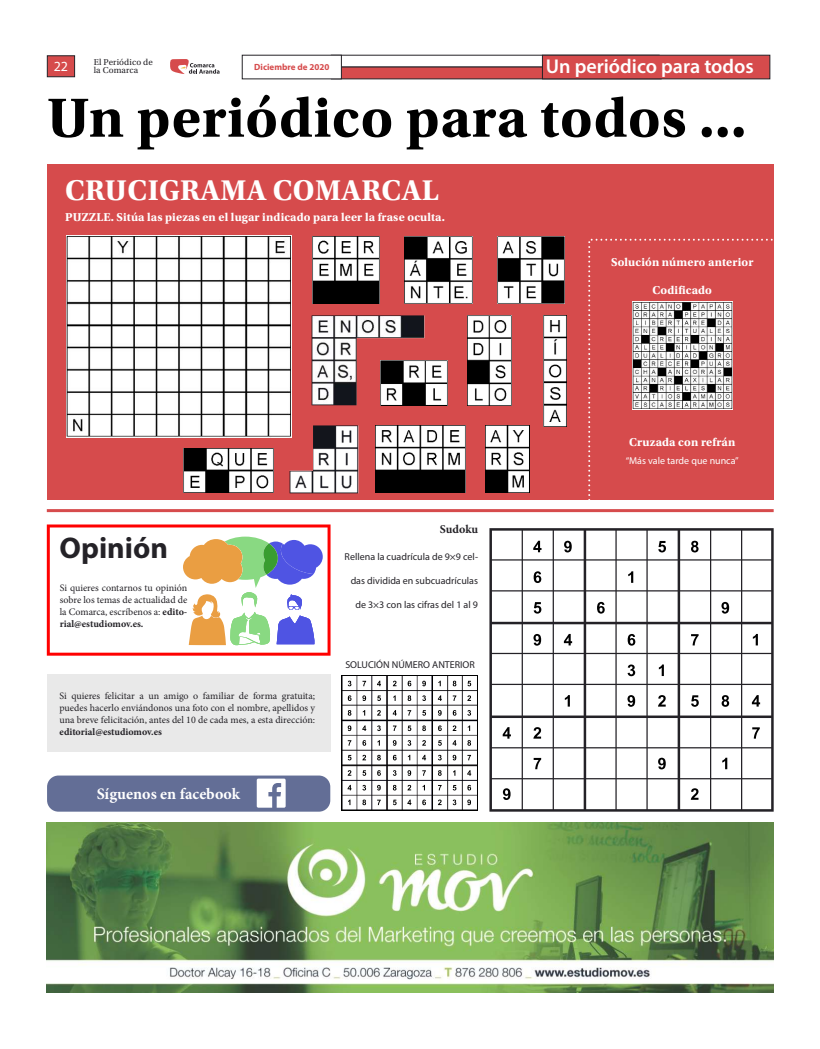
<style>
.page{position:relative;width:820px;height:1049px;background:#fff}
.page>*{position:absolute;margin:0;border:0;box-sizing:border-box;transform-origin:0 0}
.t1{font:700 58px "Utopia Std";letter-spacing:.01em;color:#000}
.t2{font:700 30px "Utopia Std";letter-spacing:.01em;color:#fff}
.t3{font:700 30px "Myriad Pro";color:#242227}
.t4{font:600 20px "Myriad Pro";color:#fff}
.t5{font:700 16px "Minion Pro";color:#fff}
.t6{font:14px "Myriad Pro";color:#fff}
.t7{font:700 12px "Utopia Std";letter-spacing:.01em;color:#fff}
.t8{font:700 12px "Minion Pro";letter-spacing:-.005em;color:#242227}
.t9{font:10px/12px "Minion Pro";color:#242227;text-align:justify}
.t10{font:10px "Myriad Pro";color:#242227}
.t11{font:700 10px "Minion Pro";color:#242227}
.t12{font:10px "Myriad Pro";color:#fff}
.t13{font:9px "Utopia Std";letter-spacing:.01em;color:#242227}
.t14{font:700 9px "Myriad Pro";color:#d64b4c}
.s1{font-weight:700}
</style>
<div class="page">
<svg style="left:170px;top:59px;width:49px;height:15px"></svg>
<hr style="left:331px;top:55px;width:328px;height:1px;background:#242227">
<div style="left:331px;top:67px;width:330px;height:12px;background:#d64b4c"></div>
<div style="left:47px;top:55px;width:28px;height:22px;background:#d64b4c;border:1px solid #242227"></div>
<div style="left:541px;top:55px;width:229px;height:24px;background:#d64b4c;border:1px solid #242227"></div>
<div style="left:242px;top:55px;width:100px;height:24px;background:#fff"></div>
<hr style="left:47px;top:509px;width:726px;height:3px;background:#d64b4c">
<div style="left:47px;top:164px;width:725px;height:336px;background:#d64b4c"></div>
<svg style="left:588px;top:238px;width:186px;height:262px"></svg>
<svg style="left:489px;top:528px;width:284px;height:284px"></svg>
<div style="left:47px;top:775px;width:283px;height:37px;background:#636e96;border-radius:11px"></div>
<svg style="left:257px;top:778px;width:28px;height:30px"></svg>
<div style="left:47px;top:675px;width:283px;height:77px;background:#e9e9e9"></div>
<svg style="left:47px;top:524px;width:283px;height:132px"></svg>
<img style="left:632px;top:301px;width:100px;height:109px">
<img style="left:543px;top:315px;width:23px;height:112px">
<img style="left:66px;top:235px;width:225px;height:203px">
<img style="left:425px;top:360px;width:22px;height:45px">
<img style="left:183px;top:448px;width:90px;height:44px">
<img style="left:376px;top:425px;width:89px;height:67px">
<img style="left:485px;top:425px;width:44px;height:67px">
<img style="left:289px;top:425px;width:69px;height:68px">
<img style="left:467px;top:315px;width:44px;height:90px">
<img style="left:312px;top:236px;width:67px;height:67px">
<img style="left:404px;top:236px;width:68px;height:68px">
<img style="left:497px;top:236px;width:67px;height:68px">
<img style="left:312px;top:315px;width:113px;height:91px">
<svg style="left:533px;top:541px;width:8px;height:11px"></svg>
<svg style="left:564px;top:541px;width:7px;height:11px"></svg>
<svg style="left:658px;top:541px;width:7px;height:11px"></svg>
<svg style="left:690px;top:541px;width:8px;height:11px"></svg>
<svg style="left:533px;top:571px;width:8px;height:12px"></svg>
<svg style="left:628px;top:571px;width:5px;height:12px"></svg>
<svg style="left:533px;top:602px;width:8px;height:12px"></svg>
<svg style="left:596px;top:602px;width:8px;height:12px"></svg>
<svg style="left:721px;top:602px;width:7px;height:12px"></svg>
<svg style="left:533px;top:634px;width:8px;height:12px"></svg>
<svg style="left:563px;top:634px;width:9px;height:11px"></svg>
<svg style="left:627px;top:634px;width:8px;height:12px"></svg>
<svg style="left:690px;top:634px;width:8px;height:11px"></svg>
<svg style="left:752px;top:634px;width:5px;height:11px"></svg>
<svg style="left:627px;top:664px;width:8px;height:12px"></svg>
<svg style="left:658px;top:664px;width:5px;height:12px"></svg>
<svg style="left:564px;top:695px;width:5px;height:11px"></svg>
<svg style="left:627px;top:695px;width:8px;height:12px"></svg>
<svg style="left:657px;top:695px;width:8px;height:11px"></svg>
<svg style="left:690px;top:695px;width:8px;height:12px"></svg>
<svg style="left:721px;top:695px;width:7px;height:12px"></svg>
<svg style="left:751px;top:695px;width:8px;height:11px"></svg>
<svg style="left:502px;top:727px;width:8px;height:12px"></svg>
<svg style="left:533px;top:727px;width:8px;height:12px"></svg>
<svg style="left:752px;top:727px;width:7px;height:12px"></svg>
<svg style="left:533px;top:758px;width:8px;height:11px"></svg>
<svg style="left:657px;top:758px;width:8px;height:11px"></svg>
<svg style="left:722px;top:758px;width:5px;height:11px"></svg>
<svg style="left:502px;top:788px;width:8px;height:12px"></svg>
<svg style="left:690px;top:788px;width:8px;height:12px"></svg>
<img style="left:342px;top:675px;width:135px;height:136px">
<svg style="left:347px;top:681px;width:4px;height:5px"></svg>
<svg style="left:362px;top:681px;width:4px;height:5px"></svg>
<svg style="left:377px;top:681px;width:4px;height:5px"></svg>
<svg style="left:392px;top:681px;width:4px;height:5px"></svg>
<svg style="left:407px;top:681px;width:4px;height:5px"></svg>
<svg style="left:422px;top:681px;width:4px;height:5px"></svg>
<svg style="left:452px;top:681px;width:4px;height:5px"></svg>
<svg style="left:467px;top:681px;width:4px;height:5px"></svg>
<svg style="left:347px;top:695px;width:4px;height:6px"></svg>
<svg style="left:362px;top:695px;width:4px;height:6px"></svg>
<svg style="left:377px;top:695px;width:4px;height:6px"></svg>
<svg style="left:393px;top:695px;width:2px;height:6px"></svg>
<svg style="left:407px;top:695px;width:4px;height:6px"></svg>
<svg style="left:422px;top:695px;width:4px;height:6px"></svg>
<svg style="left:437px;top:695px;width:4px;height:6px"></svg>
<svg style="left:452px;top:695px;width:4px;height:6px"></svg>
<svg style="left:467px;top:695px;width:4px;height:6px"></svg>
<svg style="left:347px;top:710px;width:4px;height:6px"></svg>
<svg style="left:362px;top:710px;width:3px;height:5px"></svg>
<svg style="left:377px;top:710px;width:3px;height:5px"></svg>
<svg style="left:392px;top:710px;width:4px;height:5px"></svg>
<svg style="left:407px;top:710px;width:4px;height:5px"></svg>
<svg style="left:422px;top:710px;width:4px;height:6px"></svg>
<svg style="left:438px;top:710px;width:3px;height:6px"></svg>
<svg style="left:452px;top:710px;width:4px;height:6px"></svg>
<svg style="left:467px;top:710px;width:4px;height:6px"></svg>
<svg style="left:347px;top:725px;width:4px;height:6px"></svg>
<svg style="left:362px;top:725px;width:4px;height:6px"></svg>
<svg style="left:377px;top:725px;width:3px;height:6px"></svg>
<svg style="left:393px;top:725px;width:3px;height:6px"></svg>
<svg style="left:407px;top:725px;width:4px;height:6px"></svg>
<svg style="left:422px;top:725px;width:4px;height:6px"></svg>
<svg style="left:438px;top:725px;width:3px;height:6px"></svg>
<svg style="left:452px;top:725px;width:4px;height:6px"></svg>
<svg style="left:467px;top:725px;width:3px;height:6px"></svg>
<svg style="left:347px;top:740px;width:4px;height:6px"></svg>
<svg style="left:362px;top:740px;width:4px;height:6px"></svg>
<svg style="left:377px;top:740px;width:3px;height:6px"></svg>
<svg style="left:392px;top:740px;width:4px;height:6px"></svg>
<svg style="left:407px;top:740px;width:4px;height:6px"></svg>
<svg style="left:422px;top:740px;width:3px;height:6px"></svg>
<svg style="left:438px;top:740px;width:3px;height:6px"></svg>
<svg style="left:452px;top:740px;width:4px;height:6px"></svg>
<svg style="left:467px;top:740px;width:4px;height:6px"></svg>
<svg style="left:347px;top:755px;width:4px;height:5px"></svg>
<svg style="left:362px;top:755px;width:4px;height:5px"></svg>
<svg style="left:377px;top:755px;width:3px;height:5px"></svg>
<svg style="left:393px;top:755px;width:3px;height:5px"></svg>
<svg style="left:422px;top:755px;width:4px;height:5px"></svg>
<svg style="left:438px;top:755px;width:3px;height:5px"></svg>
<svg style="left:452px;top:755px;width:4px;height:5px"></svg>
<svg style="left:467px;top:755px;width:4px;height:5px"></svg>
<svg style="left:347px;top:770px;width:4px;height:6px"></svg>
<svg style="left:362px;top:770px;width:4px;height:6px"></svg>
<svg style="left:377px;top:770px;width:3px;height:6px"></svg>
<svg style="left:392px;top:770px;width:4px;height:6px"></svg>
<svg style="left:407px;top:770px;width:4px;height:6px"></svg>
<svg style="left:422px;top:770px;width:4px;height:6px"></svg>
<svg style="left:438px;top:770px;width:3px;height:6px"></svg>
<svg style="left:453px;top:770px;width:2px;height:6px"></svg>
<svg style="left:467px;top:770px;width:4px;height:6px"></svg>
<svg style="left:347px;top:785px;width:4px;height:5px"></svg>
<svg style="left:362px;top:785px;width:4px;height:5px"></svg>
<svg style="left:377px;top:785px;width:3px;height:5px"></svg>
<svg style="left:393px;top:785px;width:3px;height:5px"></svg>
<svg style="left:407px;top:785px;width:4px;height:5px"></svg>
<svg style="left:422px;top:785px;width:3px;height:5px"></svg>
<svg style="left:438px;top:785px;width:3px;height:5px"></svg>
<svg style="left:452px;top:785px;width:4px;height:5px"></svg>
<svg style="left:467px;top:785px;width:4px;height:5px"></svg>
<svg style="left:348px;top:799px;width:2px;height:6px"></svg>
<svg style="left:362px;top:799px;width:4px;height:6px"></svg>
<svg style="left:377px;top:800px;width:3px;height:5px"></svg>
<svg style="left:393px;top:800px;width:3px;height:5px"></svg>
<svg style="left:407px;top:799px;width:4px;height:6px"></svg>
<svg style="left:422px;top:799px;width:4px;height:6px"></svg>
<svg style="left:437px;top:799px;width:4px;height:6px"></svg>
<svg style="left:452px;top:799px;width:4px;height:6px"></svg>
<svg style="left:467px;top:799px;width:4px;height:6px"></svg>
<img style="left:47px;top:823px;width:725px;height:169px">
<p class="t14" style="left:254px;top:63px;width:76px">Diciembre de 2020</p>
<h3 class="t4" style="left:545px;top:58px;width:209px">Un periódico para todos</h3>
<h1 class="t1" style="left:47px;top:94px;width:700px">Un periódico para todos ...</h1>
<p class="t13" style="left:94px;top:59px;width:61px">El Periódico de</p>
<h3 class="t6" style="left:54px;top:60px;width:16px">22</h3>
<p class="t13" style="left:94px;top:67px;width:46px">la Comarca</p>
<h2 class="t2" style="left:65px;top:178px;width:375px">CRUCIGRAMA COMARCAL</h2>
<p class="t7" style="left:65px;top:212px;width:381px">PUZZLE. Sitúa las piezas en el lugar indicado para leer la frase oculta.</p>
<h2 class="t3" style="left:59px;top:535px;width:110px">Opinión</h2>
<p class="t9" style="left:60px;top:583px;width:129px">Si quieres contarnos tu opinión sobre los temas de actualidad de la Comarca, escríbenos a: <span class="s1">edito‐ rial@estudiomov.es.</span></p>
<p class="t9" style="left:59px;top:691px;width:257px">Si quieres felicitar a un amigo o familiar de forma gratuita; puedes hacerlo enviándonos una foto con el nombre, apellidos y una breve felicitación, antes del 10 de cada mes, a esta dirección:</p>
<p class="t11" style="left:59px;top:728px;width:104px">editorial@estudiomov.es</p>
<h3 class="t5" style="left:97px;top:787px;width:145px">Síguenos en facebook</h3>
<p class="t8" style="left:439px;top:524px;width:40px">Sudoku</p>
<p class="t10" style="left:344px;top:553px;width:135px">Rellena la cuadrícula de 9×9 cel‐</p>
<p class="t10" style="left:350px;top:577px;width:129px">das dividida en subcuadrículas</p>
<p class="t10" style="left:355px;top:601px;width:124px">de 3×3 con las cifras del 1 al 9</p>
<p class="t10" style="left:345px;top:661px;width:131px">SOLUCIÓN NÚMERO ANTERIOR</p>
<p class="t7" style="left:610px;top:257px;width:144px">Solución número anterior</p>
<p class="t7" style="left:652px;top:286px;width:61px">Codificado</p>
<p class="t7" style="left:629px;top:437px;width:107px">Cruzada con refrán</p>
<p class="t12" style="left:625px;top:457px;width:115px">“Más vale tarde que nunca”</p>
</div>
